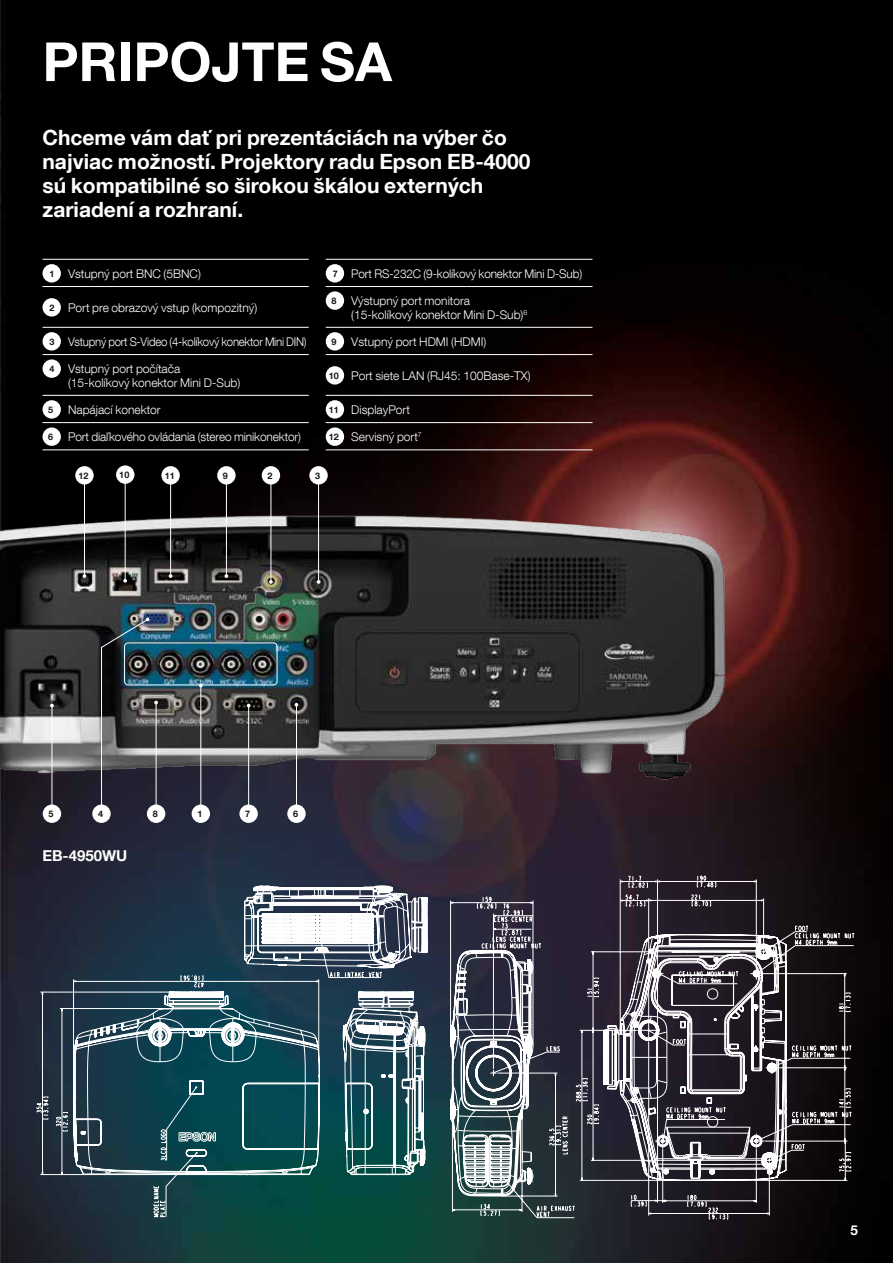
<style>
.page{position:relative;width:893px;height:1263px;background:#fff}
.page>*{position:absolute;margin:0;border:0;box-sizing:border-box;transform-origin:0 0}
.t1{font:700 54px "Helvetica Neue LT Com";color:#fff}
.t2{font:700 21px/24px "Helvetica Neue LT Com";color:#fff}
.t3{font:700 15px "Helvetica Neue LT Com";color:#fff}
.t4{font:700 13.5px "Helvetica Neue LT Com";color:#fff}
.t5{font:300 12px/13.5px "Helvetica Neue LT Com";color:#fff}
.t6{font:300 12px "Helvetica Neue LT Com";letter-spacing:-.02em;color:#fff;scale:.95 1}
.t7{font:700 9px "Helvetica Neue LT Com";color:#181716}
.s1{font-weight:700;font-size:9px;color:#181716}
</style>
<div class="page">
<img style="left:0;top:0;width:893px;height:1263px">
<img style="left:0;top:514px;width:790px;height:273px">
<hr style="left:318px;top:475px;width:1px;height:107px;background:#fff">
<hr style="left:270px;top:475px;width:1px;height:107px;background:#fff">
<svg style="left:269px;top:580px;width:4px;height:4px"></svg>
<hr style="left:125px;top:472px;width:1px;height:109px;background:#fff">
<svg style="left:123px;top:579px;width:4px;height:4px"></svg>
<hr style="left:226px;top:475px;width:1px;height:101px;background:#fff">
<hr style="left:170px;top:475px;width:1px;height:101px;background:#fff">
<hr style="left:84px;top:475px;width:1px;height:101px;background:#fff">
<hr style="left:51px;top:705px;width:1px;height:109px;background:#fff">
<div style="left:124px;top:642px;width:154px;height:43px;border:1px solid #fff;border-radius:4px"></div>
<hr style="left:200px;top:685px;width:1px;height:133px;background:#fff">
<hr style="left:248px;top:705px;width:1px;height:113px;background:#fff">
<hr style="left:296px;top:705px;width:1px;height:113px;background:#fff">
<img style="left:101px;top:618px;width:57px;height:199px">
<div style="left:116px;top:465px;width:18px;height:19px;background:#fff;border-radius:50%"></div>
<div style="left:217px;top:466px;width:19px;height:18px;background:#fff;border-radius:50%"></div>
<div style="left:161px;top:466px;width:19px;height:18px;background:#fff;border-radius:50%"></div>
<div style="left:75px;top:466px;width:19px;height:18px;background:#fff;border-radius:50%"></div>
<div style="left:262px;top:466px;width:18px;height:18px;background:#fff;border-radius:50%"></div>
<div style="left:309px;top:466px;width:19px;height:18px;background:#fff;border-radius:50%"></div>
<div style="left:43px;top:804px;width:18px;height:19px;background:#fff;border-radius:50%"></div>
<div style="left:92px;top:804px;width:19px;height:19px;background:#fff;border-radius:50%"></div>
<div style="left:147px;top:804px;width:18px;height:19px;background:#fff;border-radius:50%"></div>
<div style="left:192px;top:804px;width:18px;height:19px;background:#fff;border-radius:50%"></div>
<div style="left:239px;top:804px;width:19px;height:19px;background:#fff;border-radius:50%"></div>
<div style="left:287px;top:804px;width:19px;height:19px;background:#fff;border-radius:50%"></div>
<hr style="left:43px;top:259px;width:266px;height:1px;background:#fff">
<hr style="left:326px;top:259px;width:266px;height:1px;background:#fff">
<hr style="left:43px;top:286px;width:266px;height:1px;background:#fff">
<hr style="left:326px;top:286px;width:266px;height:1px;background:#fff">
<hr style="left:43px;top:327px;width:266px;height:1px;background:#fff">
<hr style="left:326px;top:327px;width:266px;height:1px;background:#fff">
<hr style="left:43px;top:354px;width:266px;height:1px;background:#fff">
<hr style="left:326px;top:354px;width:266px;height:1px;background:#fff">
<hr style="left:43px;top:395px;width:266px;height:1px;background:#fff">
<hr style="left:326px;top:395px;width:266px;height:1px;background:#fff">
<hr style="left:43px;top:422px;width:266px;height:1px;background:#fff">
<hr style="left:326px;top:422px;width:266px;height:1px;background:#fff">
<hr style="left:43px;top:449px;width:266px;height:1px;background:#fff">
<hr style="left:326px;top:449px;width:266px;height:1px;background:#fff">
<div style="left:43px;top:264px;width:18px;height:18px;background:#fff;border-radius:50%"></div>
<div style="left:326px;top:264px;width:18px;height:18px;background:#fff;border-radius:50%"></div>
<div style="left:43px;top:298px;width:18px;height:19px;background:#fff;border-radius:50%"></div>
<div style="left:326px;top:291px;width:18px;height:19px;background:#fff;border-radius:50%"></div>
<div style="left:43px;top:332px;width:18px;height:19px;background:#fff;border-radius:50%"></div>
<div style="left:326px;top:332px;width:18px;height:19px;background:#fff;border-radius:50%"></div>
<div style="left:43px;top:359px;width:18px;height:19px;background:#fff;border-radius:50%"></div>
<div style="left:326px;top:366px;width:18px;height:19px;background:#fff;border-radius:50%"></div>
<div style="left:43px;top:400px;width:18px;height:19px;background:#fff;border-radius:50%"></div>
<div style="left:326px;top:400px;width:18px;height:19px;background:#fff;border-radius:50%"></div>
<div style="left:43px;top:427px;width:18px;height:19px;background:#fff;border-radius:50%"></div>
<div style="left:326px;top:427px;width:18px;height:19px;background:#fff;border-radius:50%"></div>
<svg style="left:447px;top:858px;width:407px;height:374px;background:#45434c"></svg>
<svg style="left:31px;top:885px;width:408px;height:335px;background:#365660"></svg>
<h1 class="t1" style="left:43px;top:28px;width:351px">PRIPOJTE SA</h1>
<h2 class="t2" style="left:43px;top:125px;width:490px">Chceme vám dať pri prezentáciách na výber čo najviac možností. Projektory radu Epson EB-4000 sú kompatibilné so širokou škálou externých zariadení a rozhraní.</h2>
<p class="t5" style="left:50px;top:267px;width:153px"><span class="s1">1</span> Vstupný port BNC (5BNC)</p>
<p class="t5" style="left:333px;top:267px;width:251px"><span class="s1">7</span> Port RS-232C (9-kolíkový konektor Mini D-Sub)</p>
<p class="t5" style="left:50px;top:301px;width:209px"><span class="s1">2</span> Port pre obrazový vstup (kompozitný)</p>
<p class="t5" style="left:351px;top:294px;width:178px;text-indent:-20px"><span class="s1">8</span> Výstupný port monitora (15-kolíkový konektor Mini D-Sub)<sup>6</sup></p>
<p class="t6" style="left:50px;top:334px;width:272px"><span class="s1">3</span> Vstupný port S-Video (4-kolíkový konektor Mini DIN)</p>
<p class="t5" style="left:331px;top:335px;width:156px"><span class="s1">9</span> Vstupný port HDMI (HDMI)</p>
<p class="t5" style="left:68px;top:362px;width:174px;text-indent:-19px"><span class="s1">4</span> Vstupný port počítača (15-kolíkový konektor Mini D-Sub)</p>
<p class="t5" style="left:329px;top:369px;width:203px"><span class="s1">10</span> Port siete LAN (RJ45: 100Base-TX)</p>
<p class="t5" style="left:48px;top:403px;width:114px"><span class="s1">5</span> Napájací konektor</p>
<p class="t5" style="left:329px;top:403px;width:82px"><span class="s1">11</span> DisplayPort</p>
<p class="t5" style="left:48px;top:430px;width:254px"><span class="s1">6</span> Port diaľkového ovládania (stereo minikonektor)</p>
<p class="t5" style="left:329px;top:430px;width:94px"><span class="s1">12</span> Servisný port<sup>7</sup></p>
<p class="t7" style="left:79px;top:470px;width:12px">12</p>
<p class="t7" style="left:119px;top:469px;width:12px">10</p>
<p class="t7" style="left:165px;top:470px;width:12px">11</p>
<p class="t7" style="left:223px;top:470px;width:7px">9</p>
<p class="t7" style="left:267px;top:470px;width:7px">2</p>
<p class="t7" style="left:315px;top:470px;width:7px">3</p>
<p class="t7" style="left:49px;top:808px;width:7px">5</p>
<p class="t7" style="left:98px;top:808px;width:7px">4</p>
<p class="t7" style="left:153px;top:808px;width:7px">8</p>
<p class="t7" style="left:197px;top:808px;width:7px">1</p>
<p class="t7" style="left:245px;top:808px;width:7px">7</p>
<p class="t7" style="left:293px;top:808px;width:7px">6</p>
<p class="t3" style="left:42px;top:846px;width:87px">EB-4950WU</p>
<p class="t4" style="left:850px;top:1222px;width:9px">5</p>
</div>
